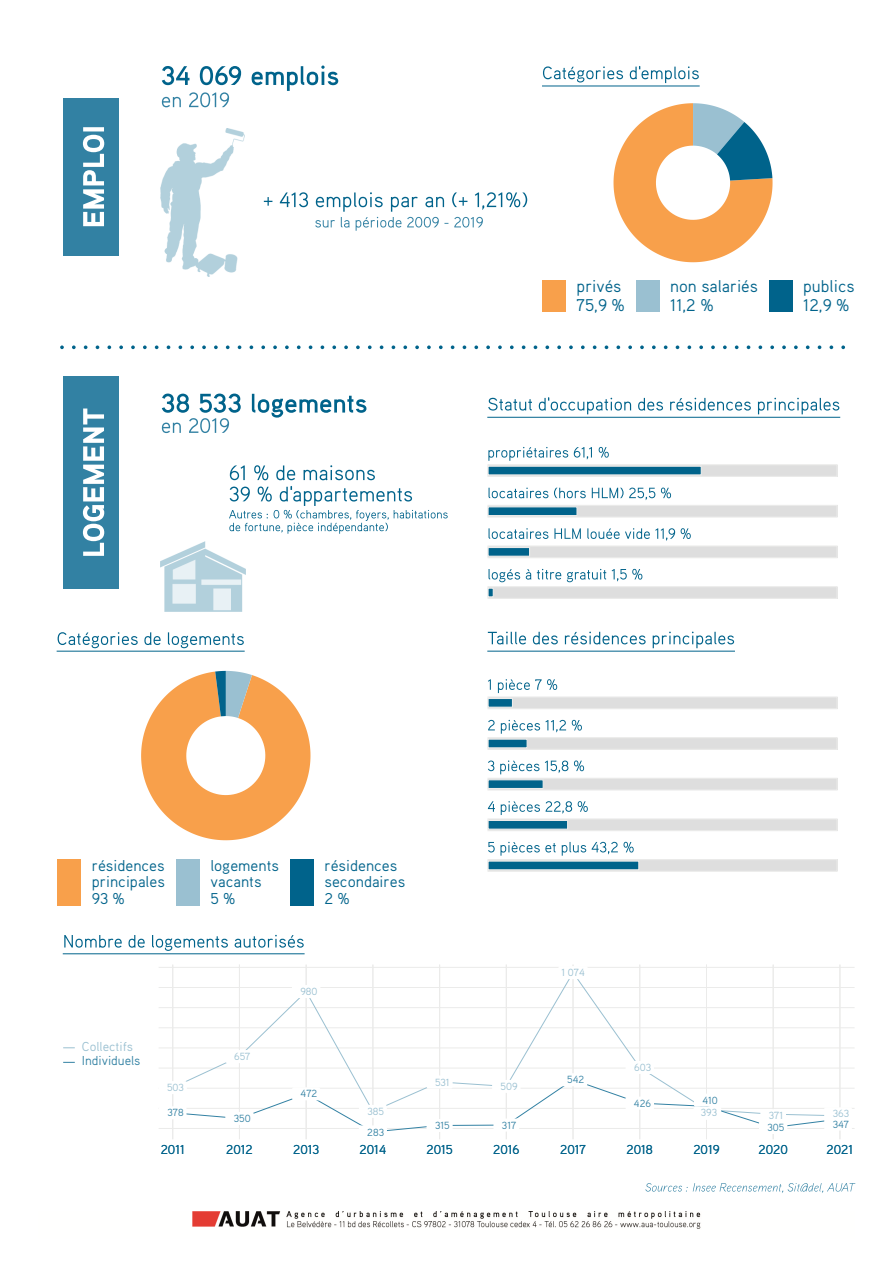
<style>
.page{position:relative;width:893px;height:1263px;background:#fff}
.page>*{position:absolute;margin:0;border:0;box-sizing:border-box;transform-origin:0 0}
.t1{font:16.95px/18.3px "Aaux Pro OT";color:#00638b}
.t2{font:15.6px/17px "Aaux Pro OT";color:#00638b}
.t3{font:12.9px "Aaux Pro OT";color:#00638b}
.t4{font:12.9px "Aaux Pro OT";color:#3281a3}
.t5{font:12.9px "Aaux Pro OT";color:#9ac0d1}
.t6{font:10.35px "Aaux Pro OT";color:#9ac0d1}
.t7{font:10.35px "Aaux Pro OT";color:#3281a3}
</style>
<div class="page">
<div style="left:64px;top:98px;width:55px;height:157px;background:#3281a3"></div>
<svg style="left:83px;top:127px;width:21px;height:99px"></svg>
<svg style="left:162px;top:66px;width:176px;height:41px"></svg>
<img style="left:161px;top:128px;width:83px;height:149px">
<svg style="left:264px;top:192px;width:263px;height:39px"></svg>
<svg style="left:543px;top:66px;width:156px;height:17px"></svg>
<hr style="left:542px;top:86px;width:158px;height:1px;background:#00638b">
<svg style="left:613px;top:103px;width:160px;height:160px"></svg>
<div style="left:542px;top:280px;width:24px;height:32px;background:#f8a04b"></div>
<svg style="left:659px;top:280px;width:1px;height:32px"></svg>
<div style="left:636px;top:280px;width:23px;height:32px;background:#9ac0d1"></div>
<svg style="left:792px;top:280px;width:1px;height:32px"></svg>
<div style="left:769px;top:280px;width:23px;height:32px;background:#00638b"></div>
<svg style="left:60px;top:345px;width:785px;height:4px"></svg>
<div style="left:64px;top:376px;width:55px;height:213px;background:#3281a3"></div>
<svg style="left:83px;top:408px;width:21px;height:148px"></svg>
<svg style="left:162px;top:394px;width:204px;height:39px"></svg>
<img style="left:161px;top:541px;width:85px;height:71px">
<svg style="left:230px;top:465px;width:145px;height:15px"></svg>
<svg style="left:229px;top:486px;width:219px;height:48px"></svg>
<svg style="left:488px;top:397px;width:351px;height:17px"></svg>
<hr style="left:487px;top:417px;width:353px;height:1px;background:#00638b">
<svg style="left:488px;top:447px;width:121px;height:14px"></svg>
<div style="left:488px;top:465px;width:349px;height:11px;background:#dedede"></div>
<div style="left:487px;top:464px;width:351px;height:13px;border:1px solid #ebebea"></div>
<div style="left:487px;top:466px;width:215px;height:9px;background:#00638b;border:1px solid #ebebea"></div>
<svg style="left:488px;top:488px;width:184px;height:13px"></svg>
<div style="left:488px;top:505px;width:349px;height:12px;background:#dedede"></div>
<div style="left:487px;top:505px;width:351px;height:13px;border:1px solid #ebebea"></div>
<div style="left:487px;top:506px;width:91px;height:10px;background:#00638b;border:1px solid #ebebea"></div>
<svg style="left:488px;top:528px;width:203px;height:13px"></svg>
<div style="left:488px;top:546px;width:349px;height:12px;background:#dedede"></div>
<div style="left:487px;top:545px;width:351px;height:13px;border:1px solid #ebebea"></div>
<div style="left:487px;top:547px;width:43px;height:10px;background:#00638b;border:1px solid #ebebea"></div>
<svg style="left:488px;top:569px;width:155px;height:14px"></svg>
<div style="left:488px;top:587px;width:349px;height:11px;background:#dedede"></div>
<div style="left:487px;top:586px;width:351px;height:13px;border:1px solid #ebebea"></div>
<div style="left:487px;top:588px;width:7px;height:9px;background:#00638b;border:1px solid #ebebea"></div>
<svg style="left:58px;top:632px;width:186px;height:16px"></svg>
<hr style="left:57px;top:651px;width:188px;height:1px;background:#00638b">
<svg style="left:141px;top:671px;width:169px;height:169px"></svg>
<svg style="left:57px;top:905px;width:24px;height:1px"></svg>
<div style="left:57px;top:859px;width:24px;height:46px;background:#f8a04b"></div>
<svg style="left:176px;top:859px;width:24px;height:47px"></svg>
<div style="left:176px;top:859px;width:23px;height:46px;background:#9ac0d1"></div>
<svg style="left:290px;top:905px;width:24px;height:1px"></svg>
<div style="left:290px;top:859px;width:24px;height:46px;background:#00638b"></div>
<svg style="left:488px;top:632px;width:246px;height:16px"></svg>
<hr style="left:487px;top:651px;width:248px;height:1px;background:#00638b">
<svg style="left:488px;top:679px;width:70px;height:15px"></svg>
<div style="left:488px;top:697px;width:349px;height:12px;background:#dedede"></div>
<div style="left:487px;top:696px;width:351px;height:13px;border:1px solid #ebebea"></div>
<div style="left:487px;top:698px;width:26px;height:10px;background:#00638b;border:1px solid #ebebea"></div>
<svg style="left:488px;top:720px;width:94px;height:14px"></svg>
<div style="left:488px;top:738px;width:349px;height:11px;background:#dedede"></div>
<div style="left:487px;top:737px;width:351px;height:13px;border:1px solid #ebebea"></div>
<div style="left:487px;top:738px;width:41px;height:10px;background:#00638b;border:1px solid #ebebea"></div>
<svg style="left:488px;top:760px;width:349px;height:31px"></svg>
<div style="left:488px;top:778px;width:349px;height:12px;background:#dedede"></div>
<div style="left:487px;top:778px;width:351px;height:12px;border:1px solid #ebebea"></div>
<div style="left:487px;top:779px;width:57px;height:10px;background:#00638b;border:1px solid #ebebea"></div>
<svg style="left:487px;top:801px;width:101px;height:14px"></svg>
<div style="left:488px;top:819px;width:349px;height:12px;background:#dedede"></div>
<div style="left:487px;top:818px;width:351px;height:13px;border:1px solid #ebebea"></div>
<div style="left:487px;top:820px;width:81px;height:10px;background:#00638b;border:1px solid #ebebea"></div>
<svg style="left:488px;top:842px;width:146px;height:14px"></svg>
<div style="left:488px;top:860px;width:349px;height:11px;background:#dedede"></div>
<div style="left:487px;top:859px;width:351px;height:13px;border:1px solid #ebebea"></div>
<div style="left:487px;top:860px;width:152px;height:10px;background:#00638b;border:1px solid #ebebea"></div>
<svg style="left:64px;top:935px;width:240px;height:16px"></svg>
<hr style="left:63px;top:953px;width:242px;height:1px;background:#00638b">
<hr style="left:158px;top:1108px;width:697px;height:1px;background:#ebebea">
<hr style="left:158px;top:1068px;width:697px;height:1px;background:#ebebea">
<hr style="left:158px;top:1027px;width:697px;height:1px;background:#ebebea">
<hr style="left:158px;top:987px;width:697px;height:1px;background:#ebebea">
<hr style="left:158px;top:1128px;width:697px;height:1px;background:#ebebea">
<hr style="left:158px;top:1088px;width:697px;height:1px;background:#ebebea">
<hr style="left:158px;top:1047px;width:697px;height:1px;background:#ebebea">
<hr style="left:158px;top:1007px;width:697px;height:1px;background:#ebebea">
<hr style="left:158px;top:967px;width:697px;height:1px;background:#ebebea">
<hr style="left:172px;top:965px;width:1px;height:175px;background:#ebebea">
<hr style="left:239px;top:965px;width:1px;height:175px;background:#ebebea">
<hr style="left:306px;top:965px;width:1px;height:175px;background:#ebebea">
<hr style="left:372px;top:965px;width:1px;height:175px;background:#ebebea">
<hr style="left:439px;top:965px;width:1px;height:175px;background:#ebebea">
<hr style="left:506px;top:965px;width:1px;height:175px;background:#ebebea">
<hr style="left:573px;top:965px;width:1px;height:175px;background:#ebebea">
<hr style="left:639px;top:965px;width:1px;height:175px;background:#ebebea">
<hr style="left:706px;top:965px;width:1px;height:175px;background:#ebebea">
<hr style="left:773px;top:965px;width:1px;height:175px;background:#ebebea">
<hr style="left:839px;top:965px;width:1px;height:175px;background:#ebebea">
<svg style="left:173px;top:971px;width:668px;height:79px"></svg>
<svg style="left:292px;top:985px;width:28px;height:13px"></svg>
<svg style="left:558px;top:966px;width:30px;height:13px"></svg>
<svg style="left:159px;top:1050px;width:693px;height:88px"></svg>
<hr style="left:158px;top:965px;width:1px;height:175px;background:#fff">
<hr style="left:158px;top:1139px;width:697px;height:1px;background:#fff">
<svg style="left:63px;top:1047px;width:12px;height:1px"></svg>
<svg style="left:63px;top:1062px;width:12px;height:1px"></svg>
<svg style="left:645px;top:1183px;width:210px;height:10px"></svg>
<img style="left:192px;top:1211px;width:509px;height:18px">
<p class="t1" style="left:577px;top:277px;width:50px">privés<br>75,9 %</p>
<p class="t1" style="left:670px;top:277px;width:89px">non salariés<br>11,2 %</p>
<p class="t1" style="left:803px;top:277px;width:53px">publics<br>12,9 %</p>
<p class="t2" style="left:92px;top:856px;width:75px;text-align:justify">résidences principales 93 %</p>
<p class="t2" style="left:210px;top:856px;width:70px">logements vacants<br>5 %</p>
<p class="t2" style="left:324px;top:856px;width:82px">résidences secondaires<br>2 %</p>
<p class="t5" style="left:82px;top:1038px;width:53px">Collectifs</p>
<p class="t4" style="left:82px;top:1053px;width:60px">Individuels</p>
<p class="t6" style="left:167px;top:1081px;width:18px">503</p>
<p class="t7" style="left:167px;top:1106px;width:18px">378</p>
<p class="t6" style="left:234px;top:1050px;width:18px">657</p>
<p class="t7" style="left:234px;top:1112px;width:18px">350</p>
<p class="t6" style="left:300px;top:985px;width:19px">980</p>
<p class="t7" style="left:301px;top:1087px;width:18px">472</p>
<p class="t6" style="left:367px;top:1105px;width:18px">385</p>
<p class="t7" style="left:367px;top:1125px;width:18px">283</p>
<p class="t6" style="left:435px;top:1075px;width:16px">531</p>
<p class="t7" style="left:435px;top:1119px;width:16px">315</p>
<p class="t6" style="left:501px;top:1080px;width:19px">509</p>
<p class="t7" style="left:502px;top:1118px;width:16px">317</p>
<p class="t6" style="left:561px;top:966px;width:25px">1 074</p>
<p class="t7" style="left:567px;top:1073px;width:19px">542</p>
<p class="t6" style="left:634px;top:1061px;width:18px">603</p>
<p class="t7" style="left:634px;top:1096px;width:19px">426</p>
<p class="t7" style="left:702px;top:1094px;width:17px">410</p>
<p class="t6" style="left:701px;top:1106px;width:18px">393</p>
<p class="t6" style="left:769px;top:1109px;width:16px">371</p>
<p class="t7" style="left:767px;top:1121px;width:18px">305</p>
<p class="t6" style="left:833px;top:1107px;width:18px">363</p>
<p class="t7" style="left:833px;top:1117px;width:18px">347</p>
<p class="t3" style="left:161px;top:1141px;width:26px">2011</p>
<p class="t3" style="left:226px;top:1141px;width:28px">2012</p>
<p class="t3" style="left:293px;top:1141px;width:28px">2013</p>
<p class="t3" style="left:360px;top:1141px;width:28px">2014</p>
<p class="t3" style="left:426px;top:1141px;width:28px">2015</p>
<p class="t3" style="left:493px;top:1141px;width:28px">2016</p>
<p class="t3" style="left:560px;top:1141px;width:27px">2017</p>
<p class="t3" style="left:627px;top:1141px;width:28px">2018</p>
<p class="t3" style="left:693px;top:1141px;width:28px">2019</p>
<p class="t3" style="left:758px;top:1141px;width:31px">2020</p>
<p class="t3" style="left:827px;top:1141px;width:28px">2021</p>
</div>
